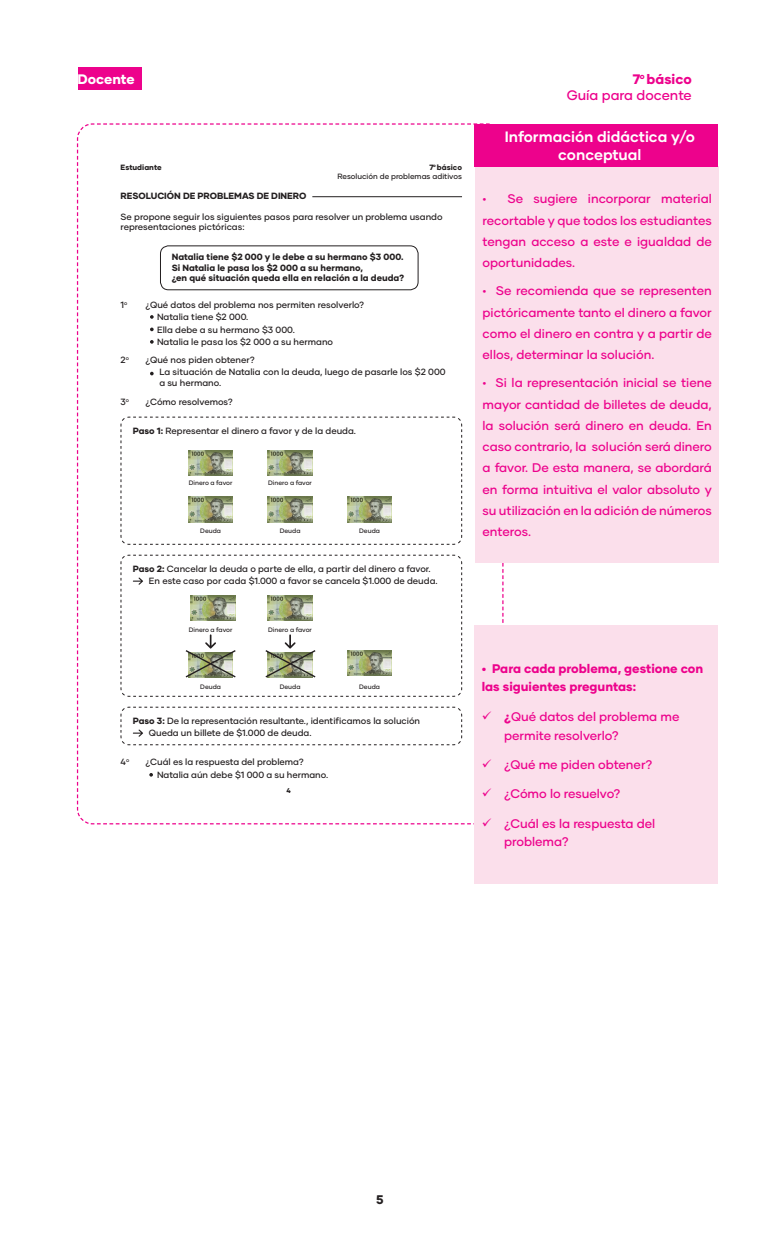
<style>
.page{position:relative;width:765px;height:1260px;background:#fff}
.page>*{position:absolute;margin:0;border:0;box-sizing:border-box;transform-origin:0 0}
.t1{font:700 15px/18px "Gilmer";color:#fff;text-align:center}
.t2{font:500 13.75px/16.2px "Gilmer";color:#ed028c;text-align:right}
.t3{font:800 13.75px "Gilmer";color:#fff}
.txt{font:500 12.5px/21.2px "Gilmer";color:#ed028c;text-align:justify}
.txt-2{font:800 12.5px/18.8px "Gilmer";color:#ed028c}
.t4{font:800 12.5px "Gilmer";color:#231f20}
.t5{font:500 9px/12.4px "Gilmer";color:#231f20}
.t6{font:800 9px/10.4px "Gilmer";color:#231f20}
.t7{font:500 7.62px/9px "Gilmer";color:#231f20;text-align:right}
.t8{font:800 7.62px "Gilmer";color:#231f20}
.t9{font:800 7px "Gilmer";color:#231f20}
.t10{font:500 6.38px "Gilmer";color:#231f20}
.s1{font-weight:800}
</style>
<div class="page">
<div style="left:79px;top:67px;width:63px;height:23px;background:#ed028c"></div>
<svg style="left:76px;top:123px;width:428px;height:702px"></svg>
<div style="left:476px;top:167px;width:243px;height:396px;background:#fbdfeb"></div>
<div style="left:475px;top:626px;width:243px;height:258px;background:#fbdfeb"></div>
<div style="left:475px;top:124px;width:243px;height:43px;background:#ed028c"></div>
<h2 class="t3" style="left:78px;top:70px;width:59px">Docente</h2>
<p class="t8" style="left:121px;top:162px;width:42px">Estudiante</p>
<p class="t6" style="left:121px;top:191px;width:187px">RESOLUCIÓN DE PROBLEMAS DE DINERO</p>
<p class="t7" style="left:337px;top:163px;width:126px"><span class="s1">7</span><sup>o</sup> <span class="s1">básico<br></span>Resolución de problemas aditivos</p>
<p class="t5" style="left:121px;top:211px;width:323px;line-height:10.4px">Se propone seguir los siguientes pasos para resolver un problema usando representaciones pictóricas:</p>
<p class="t6" style="left:172px;top:252px;width:234px">Natalia tiene $2 000 y le debe a su hermano $3 000.<br>Si Natalia le pasa los $2 000 a su hermano,<br>¿en qué situación queda ella en relación a la deuda?</p>
<p class="t5" style="left:121px;top:299px;width:8px">1<sup>o</sup></p>
<p class="t5" style="left:157px;top:299px;width:209px;text-indent:-11px">¿Qué datos del problema nos permiten resolverlo?<br>Natalia tiene $2 000.<br>Ella debe a su hermano $3 000.<br>Natalia le pasa los $2 000 a su hermano</p>
<p class="t5" style="left:121px;top:354px;width:10px">2<sup>o</sup></p>
<p class="t5" style="left:159px;top:354px;width:288px;text-indent:-14px">¿Qué nos piden obtener?<br>La situación de Natalia con la deuda, luego de pasarle los $2 000</p>
<p class="t5" style="left:159px;top:376px;width:63px">a su hermano.</p>
<p class="t5" style="left:121px;top:396px;width:10px">3<sup>o</sup></p>
<p class="t5" style="left:146px;top:396px;width:89px">¿Cómo resolvemos?</p>
<p class="t5" style="left:133px;top:424px;width:225px"><span class="s1">Paso 1:</span> Representar el dinero a favor y de la deuda.</p>
<p class="t10" style="left:189px;top:479px;width:45px">Dinero a favor</p>
<p class="t10" style="left:200px;top:527px;width:22px">Deuda</p>
<p class="t10" style="left:268px;top:479px;width:45px">Dinero a favor</p>
<p class="t10" style="left:280px;top:527px;width:22px">Deuda</p>
<p class="t10" style="left:359px;top:527px;width:22px">Deuda</p>
<p class="t5" style="left:149px;top:562px;width:290px;text-indent:-16px"><span class="s1">Paso 2:</span> Cancelar la deuda o parte de ella, a partir del dinero a favor.<br>En este caso por cada $1.000 a favor se cancela $1.000 de deuda.</p>
<p class="t10" style="left:189px;top:626px;width:45px">Dinero a favor</p>
<p class="t10" style="left:200px;top:682px;width:22px">Deuda</p>
<p class="t10" style="left:268px;top:626px;width:45px">Dinero a favor</p>
<p class="t10" style="left:280px;top:682px;width:22px">Deuda</p>
<p class="t10" style="left:359px;top:682px;width:22px">Deuda</p>
<p class="t5" style="left:149px;top:714px;width:273px;text-indent:-16px"><span class="s1">Paso 3:</span> De la representación resultante., identificamos la solución<br>Queda un billete de $1.000 de deuda.</p>
<p class="t5" style="left:121px;top:756px;width:10px">4<sup>o</sup></p>
<p class="t5" style="left:157px;top:756px;width:173px;text-indent:-11px">¿Cuál es la respuesta del problema?<br>Natalia aún debe $1 000 a su hermano.</p>
<p class="t9" style="left:286px;top:786px;width:6px">4</p>
<h2 class="t2" style="left:567px;top:71px;width:127px"><span class="s1">7</span><sup>o</sup> <span class="s1">básico<br></span>Guía para docente</h2>
<p class="t1" style="left:505px;top:128px;width:192px">Información didáctica y/o conceptual</p>
<p class="txt" style="left:483px;top:188px;width:231px">• Se sugiere incorporar material recortable y que todos los estudiantes tengan acceso a este e igualdad de oportunidades.</p>
<p class="txt" style="left:483px;top:280px;width:231px">• Se recomienda que se representen pictóricamente tanto el dinero a favor como el dinero en contra y a partir de ellos, determinar la solución.</p>
<p class="txt" style="left:483px;top:372px;width:231px">• Si la representación inicial se tiene mayor cantidad de billetes de deuda, la solución será dinero en deuda. En caso contrario, la solución será dinero a favor. De esta manera, se abordará en forma intuitiva el valor absoluto y su utilización en la adición de números enteros.</p>
<p class="txt-2" style="left:482px;top:659px;width:223px">• Para cada problema, gestione con las siguientes preguntas:</p>
<p class="txt" style="left:504px;top:707px;width:177px;line-height:18.8px;text-indent:-22px">✓ <span class="s1">¿</span>Qué datos del problema me permite resolverlo?</p>
<p class="txt" style="left:482px;top:754px;width:172px">✓ ¿Qué me piden obtener?</p>
<p class="txt" style="left:482px;top:783px;width:140px">✓ ¿Cómo lo resuelvo?</p>
<p class="txt" style="left:504px;top:814px;width:153px;line-height:18.8px;text-indent:-22px">✓ ¿Cuál es la respuesta del problema?</p>
<h3 class="t4" style="left:376px;top:1192px;width:9px">5</h3>
</div>
